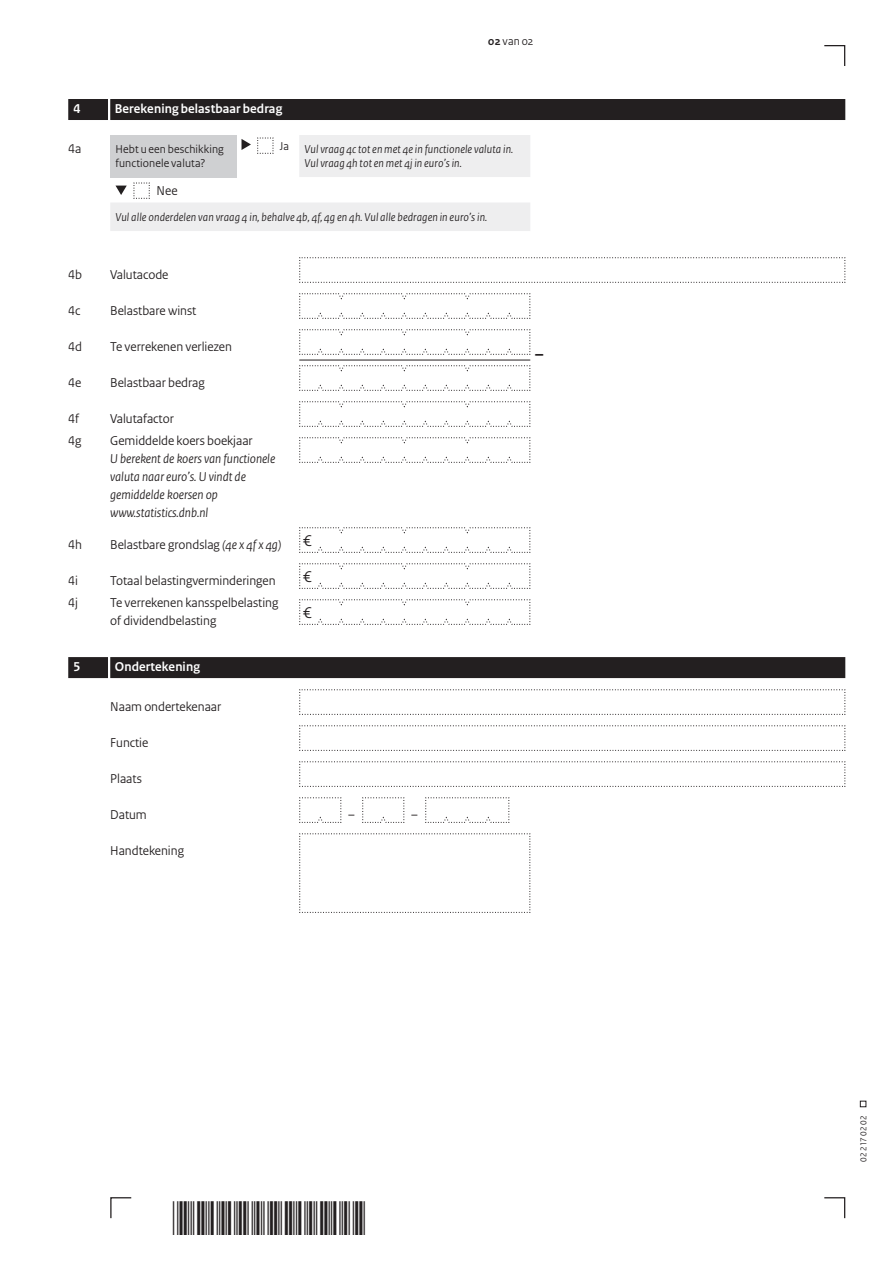
<style>
.page{position:relative;width:893px;height:1263px;background:#fff}
.page>*{position:absolute;margin:0;border:0;box-sizing:border-box;transform-origin:0 0}
.t1{font:700 18px "Rijksoverheid Sans Heading";color:#231f20}
.t2{font:16.5px "Rijksoverheid Sans Heading";color:#231f20}
.t3{font:13.5px/18px "Rijksoverheid Sans Heading";color:#231f20}
.t4{font:italic 13.5px/18px "Rijksoverheid Sans Heading";color:#231f20}
.t5{font:700 13.5px "Rijksoverheid Sans Heading";letter-spacing:.01em;color:#fff}
.t6{font:italic 12px/13.5px "Rijksoverheid Sans Heading";letter-spacing:.01em;color:#231f20}
.t7{font:12px/13.5px "Rijksoverheid Sans Heading";letter-spacing:.01em;color:#231f20}
.t8{font:9px "Rijksoverheid Sans Heading";color:#231f20}
.s1{font-weight:700}
.s2{font-style:italic}
</style>
<div class="page">
<svg style="left:824px;top:1197px;width:22px;height:22px"></svg>
<svg style="left:110px;top:1197px;width:22px;height:22px"></svg>
<svg style="left:824px;top:45px;width:22px;height:21px"></svg>
<svg style="left:860px;top:1101px;width:6px;height:6px"></svg>
<div style="left:110px;top:99px;width:735px;height:21px;background:#231f20"></div>
<div style="left:68px;top:99px;width:40px;height:21px;background:#231f20"></div>
<div style="left:110px;top:657px;width:735px;height:21px;background:#231f20"></div>
<div style="left:68px;top:657px;width:40px;height:21px;background:#231f20"></div>
<svg style="left:110px;top:135px;width:420px;height:96px"></svg>
<svg style="left:299px;top:257px;width:547px;height:26px"></svg>
<svg style="left:299px;top:293px;width:232px;height:26px"></svg>
<svg style="left:299px;top:329px;width:232px;height:26px"></svg>
<hr style="left:299px;top:360px;width:231px;height:1px;background:#231f20">
<svg style="left:299px;top:365px;width:232px;height:26px"></svg>
<svg style="left:299px;top:401px;width:232px;height:26px"></svg>
<svg style="left:299px;top:437px;width:232px;height:26px"></svg>
<svg style="left:299px;top:527px;width:232px;height:26px"></svg>
<svg style="left:299px;top:563px;width:232px;height:26px"></svg>
<svg style="left:299px;top:599px;width:232px;height:26px"></svg>
<svg style="left:299px;top:689px;width:547px;height:26px"></svg>
<svg style="left:299px;top:725px;width:547px;height:26px"></svg>
<svg style="left:299px;top:761px;width:547px;height:26px"></svg>
<svg style="left:299px;top:797px;width:43px;height:26px"></svg>
<svg style="left:362px;top:797px;width:43px;height:26px"></svg>
<svg style="left:425px;top:797px;width:85px;height:26px"></svg>
<svg style="left:299px;top:833px;width:232px;height:80px"></svg>
<p class="t7" style="left:488px;top:34px;width:47px"><span class="s1">02</span> van 02</p>
<p class="t5" style="left:74px;top:101px;width:8px">4</p>
<p class="t5" style="left:115px;top:101px;width:169px">Berekening belastbaar bedrag</p>
<p class="t3" style="left:68px;top:140px;width:15px">4a</p>
<p class="t7" style="left:116px;top:142px;width:110px">Hebt u een beschikking functionele valuta?</p>
<p class="t7" style="left:280px;top:139px;width:11px">Ja</p>
<p class="t6" style="left:305px;top:143px;width:210px">Vul vraag 4c tot en met 4e in functionele valuta in.<br>Vul vraag 4h tot en met 4j in euro’s in.</p>
<p class="t3" style="left:156px;top:182px;width:23px">Nee</p>
<p class="t6" style="left:116px;top:210px;width:373px">Vul alle onderdelen van vraag 4 in, behalve 4b, 4f, 4g en 4h. Vul alle bedragen in euro’s in.</p>
<p class="t3" style="left:68px;top:266px;width:15px">4b</p>
<p class="t3" style="left:110px;top:266px;width:60px">Valutacode</p>
<p class="t3" style="left:68px;top:302px;width:14px">4c</p>
<p class="t3" style="left:110px;top:302px;width:88px">Belastbare winst</p>
<p class="t3" style="left:68px;top:338px;width:15px">4d</p>
<p class="t3" style="left:110px;top:338px;width:123px">Te verrekenen verliezen</p>
<p class="t3" style="left:68px;top:374px;width:15px">4e</p>
<p class="t3" style="left:110px;top:374px;width:96px">Belastbaar bedrag</p>
<p class="t3" style="left:68px;top:410px;width:12px">4f</p>
<p class="t3" style="left:110px;top:410px;width:65px">Valutafactor</p>
<p class="t3" style="left:68px;top:432px;width:15px">4g</p>
<p class="t3" style="left:110px;top:432px;width:144px">Gemiddelde koers boekjaar</p>
<p class="t4" style="left:110px;top:450px;width:166px">U berekent de koers van functionele valuta naar euro’s. U vindt de gemiddelde koersen op www.statistics.dnb.nl</p>
<p class="t3" style="left:68px;top:536px;width:15px">4h</p>
<p class="t3" style="left:110px;top:536px;width:173px">Belastbare grondslag <span class="s2">(4e x 4f x 4g)</span></p>
<p class="t2" style="left:303px;top:531px;width:10px">€</p>
<p class="t3" style="left:68px;top:572px;width:11px">4i</p>
<p class="t3" style="left:110px;top:572px;width:167px">Totaal belastingverminderingen</p>
<p class="t2" style="left:303px;top:567px;width:10px">€</p>
<p class="t3" style="left:68px;top:594px;width:11px">4j</p>
<p class="t3" style="left:110px;top:594px;width:170px">Te verrekenen kansspelbelasting of dividendbelasting</p>
<p class="t2" style="left:303px;top:603px;width:10px">€</p>
<p class="t5" style="left:74px;top:659px;width:8px">5</p>
<p class="t5" style="left:115px;top:659px;width:87px">Ondertekening</p>
<p class="t3" style="left:110px;top:698px;width:113px">Naam ondertekenaar</p>
<p class="t3" style="left:110px;top:734px;width:40px">Functie</p>
<p class="t3" style="left:110px;top:770px;width:33px">Plaats</p>
<p class="t3" style="left:110px;top:806px;width:38px">Datum</p>
<p class="t3" style="left:348px;top:806px;width:8px">–</p>
<p class="t3" style="left:411px;top:806px;width:8px">–</p>
<p class="t3" style="left:110px;top:842px;width:75px">Handtekening</p>
<h1 class="t1" style="left:535px;top:344px;width:10px">–</h1>
<p class="t8" style="left:858px;top:1161px;width:47px;rotate:-90deg">02 217 02 02</p>
</div>
